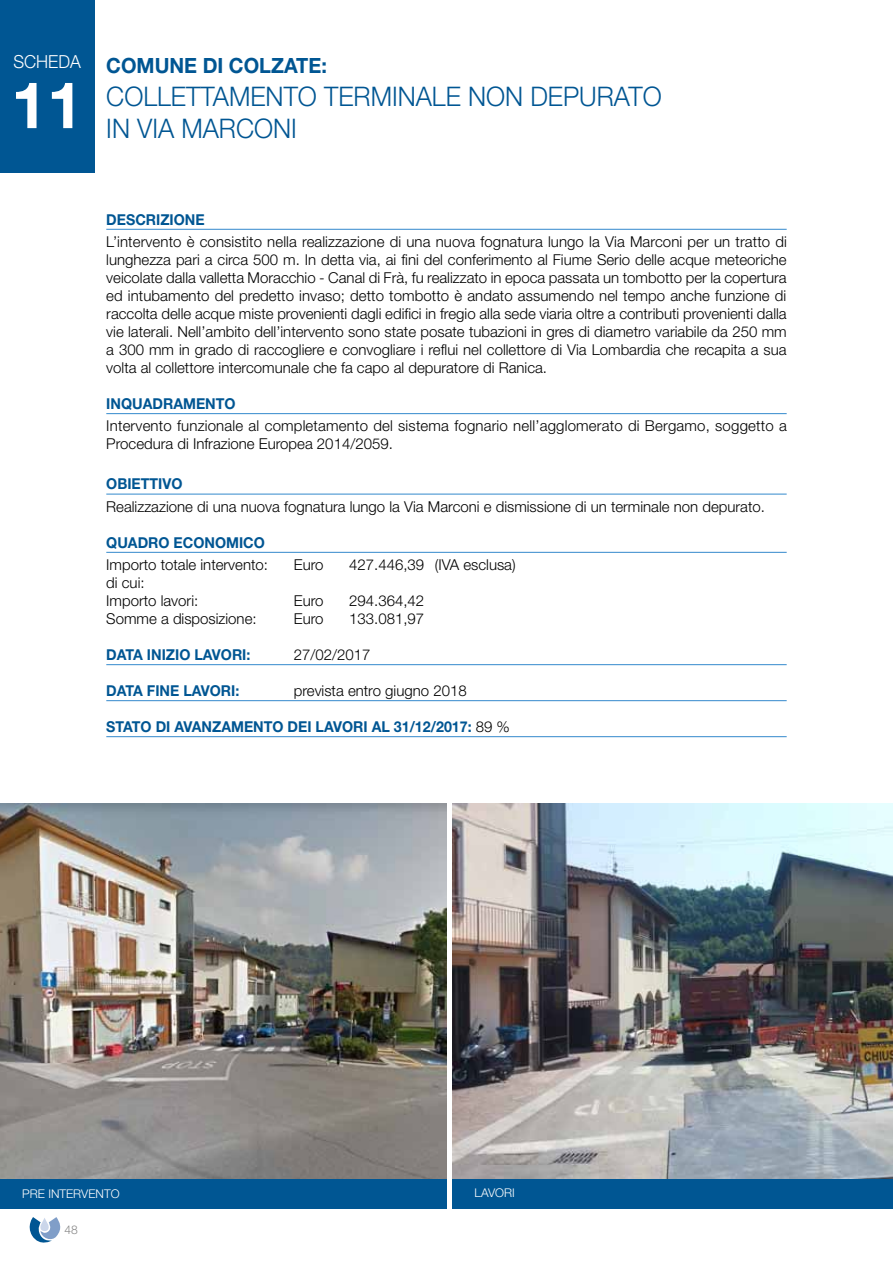
<style>
.page{position:relative;width:893px;height:1263px;background:#fff}
.page>*{position:absolute;margin:0;border:0;box-sizing:border-box;transform-origin:0 0}
.t1{font:700 64.5px "Helvetica Neue LT Std";color:#fff}
.t2{font:300 27px/32.4px "Helvetica Neue LT Std";color:#005693;scale:.95 1}
.t3{font:700 21px "Helvetica Neue LT Std";color:#005693;scale:.95 1}
.t4{font:300 18px "Helvetica Neue LT Std";color:#fff;scale:.95 1}
.t5{font:300 15px/18px "Helvetica Neue LT Std";color:#000}
.t6{font:700 15px "Helvetica Neue LT Std";color:#005693;scale:.95 1}
.t7{font:300 12px "Helvetica Neue LT Std";color:#fff}
.t8{font:300 12px "Helvetica Neue LT Std";color:#878787}
.s1{font-weight:300;color:#000}
</style>
<div class="page">
<hr style="left:106px;top:229px;width:681px;height:1px;background:#4a96d2">
<hr style="left:106px;top:413px;width:681px;height:1px;background:#4a96d2">
<hr style="left:106px;top:493px;width:681px;height:2px;background:#4a96d2">
<hr style="left:106px;top:552px;width:681px;height:1px;background:#4a96d2">
<hr style="left:106px;top:664px;width:681px;height:1px;background:#4a96d2">
<hr style="left:106px;top:700px;width:681px;height:1px;background:#4a96d2">
<hr style="left:106px;top:736px;width:681px;height:1px;background:#4a96d2">
<div style="left:0;top:0;width:94px;height:172px;background:#005693"></div>
<img style="left:0;top:804px;width:446px;height:375px">
<img style="left:452px;top:804px;width:441px;height:375px">
<div style="left:0;top:1179px;width:446px;height:30px;background:#005693"></div>
<div style="left:452px;top:1179px;width:441px;height:30px;background:#005693"></div>
<svg style="left:29px;top:1217px;width:32px;height:26px"></svg>
<p class="t4" style="left:13px;top:50px;width:49px">scheda</p>
<h1 class="t1" style="left:11px;top:65px;width:73px">11</h1>
<h3 class="t3" style="left:106px;top:53px;width:234px">COMUNE DI COLZATE:</h3>
<h2 class="t2" style="left:106px;top:79px;width:586px">COLLETTAMENTO TERMINALE NON DEPURATO<br>IN VIA MARCONI</h2>
<p class="t6" style="left:106px;top:210px;width:105px">DESCRIZIONE</p>
<p class="t5" style="left:106px;top:232px;width:682px;text-align:justify">L’intervento è consistito nella realizzazione di una nuova fognatura lungo la Via Marconi per un tratto di lunghezza pari a circa 500 m. In detta via, ai fini del conferimento al Fiume Serio delle acque meteoriche veicolate dalla valletta Moracchio - Canal di Frà, fu realizzato in epoca passata un tombotto per la copertura ed intubamento del predetto invaso; detto tombotto è andato assumendo nel tempo anche funzione di raccolta delle acque miste provenienti dagli edifici in fregio alla sede viaria oltre a contributi provenienti dalla vie laterali. Nell’ambito dell’intervento sono state posate tubazioni in gres di diametro variabile da 250 mm a 300 mm in grado di raccogliere e convogliare i reflui nel collettore di Via Lombardia che recapita a sua volta al collettore intercomunale che fa capo al depuratore di Ranica.</p>
<p class="t6" style="left:106px;top:394px;width:138px">INQUADRAMENTO</p>
<p class="t5" style="left:106px;top:416px;width:682px">Intervento funzionale al completamento del sistema fognario nell’agglomerato di Bergamo, soggetto a<br>Procedura di Infrazione Europea 2014/2059.</p>
<p class="t6" style="left:106px;top:475px;width:82px">OBIETTIVO</p>
<p class="t5" style="left:106px;top:497px;width:660px">Realizzazione di una nuova fognatura lungo la Via Marconi e dismissione di un terminale non depurato.</p>
<p class="t6" style="left:106px;top:533px;width:168px">QUADRO ECONOMICO</p>
<p class="t5" style="left:106px;top:555px;width:163px">Importo totale intervento:</p>
<p class="t5" style="left:294px;top:555px;width:31px">Euro</p>
<p class="t5" style="left:349px;top:555px;width:168px">427.446,39 (IVA esclusa)</p>
<p class="t5" style="left:106px;top:573px;width:93px">di cui:<br>Importo lavori:</p>
<p class="t5" style="left:294px;top:591px;width:31px">Euro</p>
<p class="t5" style="left:349px;top:591px;width:77px">294.364,42</p>
<p class="t5" style="left:106px;top:609px;width:152px">Somme a disposizione:</p>
<p class="t5" style="left:294px;top:609px;width:31px">Euro</p>
<p class="t5" style="left:349px;top:609px;width:77px">133.081,97</p>
<p class="t6" style="left:106px;top:645px;width:153px">DATA INIZIO LAVORI:</p>
<p class="t5" style="left:294px;top:645px;width:78px">27/02/2017</p>
<p class="t6" style="left:106px;top:681px;width:142px">DATA FINE LAVORI:</p>
<p class="t5" style="left:294px;top:681px;width:174px">prevista entro giugno 2018</p>
<p class="t6" style="left:106px;top:717px;width:426px">STATO DI AVANZAMENTO DEI LAVORI AL 31/12/2017: <span class="s1">89 %</span></p>
<p class="t7" style="left:22px;top:1187px;width:99px">PRE INTERVENTO</p>
<p class="t7" style="left:475px;top:1185px;width:42px">LAVORI</p>
<p class="t8" style="left:64px;top:1222px;width:15px">48</p>
</div>
